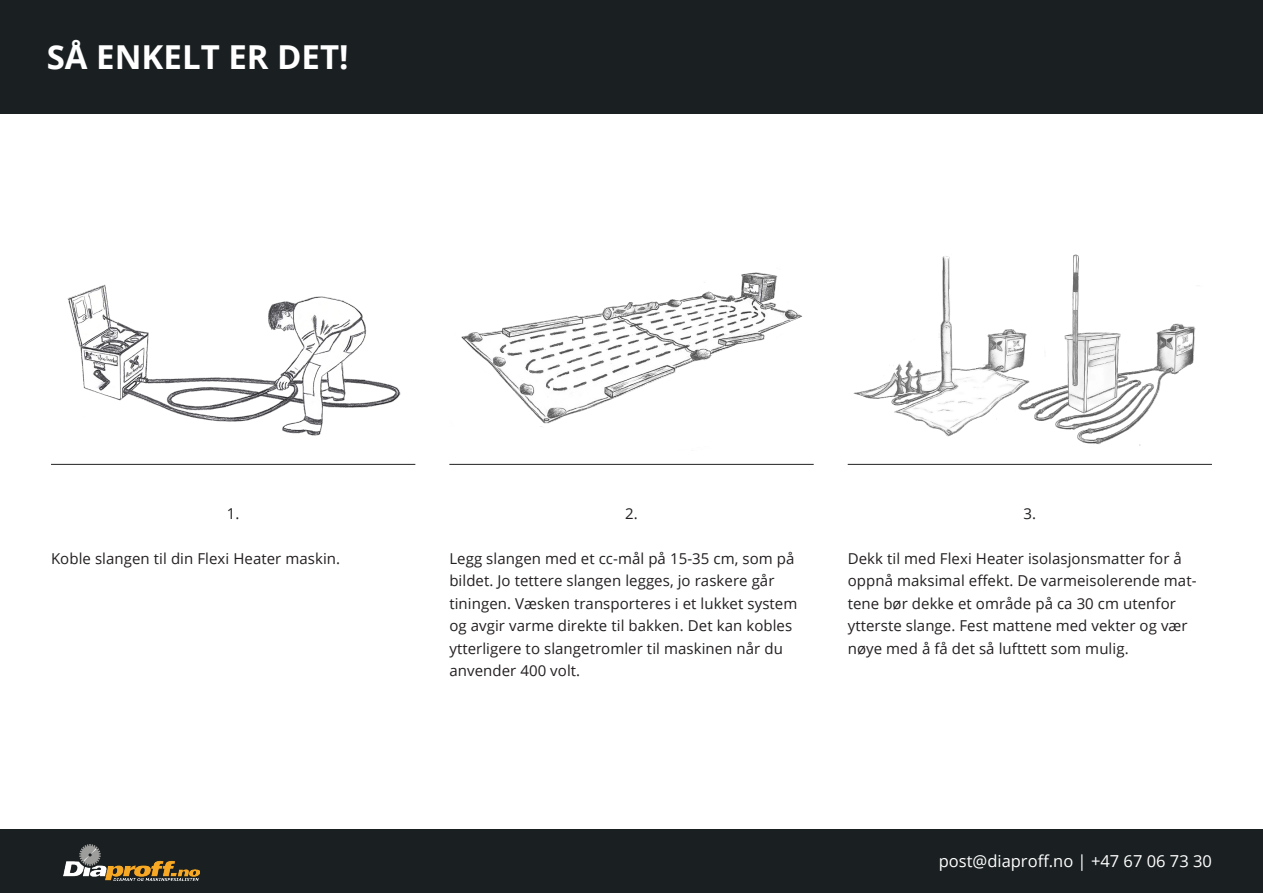
<style>
.page{position:relative;width:1263px;height:893px;background:#fff}
.page>*{position:absolute;margin:0;border:0;box-sizing:border-box;transform-origin:0 0}
.TEKST{font:700 33px "Open Sans";color:#fff}
.TEKST-2{font:16.5px "Open Sans";color:#fff}
.Paragraph_Style_1{font:15px/22.5px "Open Sans";letter-spacing:.005em;color:#231f20}
</style>
<div class="page">
<div style="left:0;top:0;width:1263px;height:114px;background:#1a1f21"></div>
<div style="left:0;top:829px;width:1263px;height:64px;background:#1a1f21"></div>
<img style="left:64px;top:845px;width:136px;height:36px">
<img style="left:67px;top:284px;width:334px;height:152px">
<img style="left:461px;top:272px;width:341px;height:155px">
<img style="left:853px;top:254px;width:343px;height:192px">
<hr style="left:51px;top:464px;width:364px;height:1px;background:#231f20">
<hr style="left:449px;top:464px;width:365px;height:1px;background:#231f20">
<hr style="left:848px;top:464px;width:364px;height:1px;background:#231f20">
<p class="TEKST" style="left:47px;top:34px;width:303px">SÅ ENKELT ER DET!</p>
<p class="Paragraph_Style_1" style="left:227px;top:501px;width:14px">1.</p>
<p class="Paragraph_Style_1" style="left:51px;top:546px;width:291px">Koble slangen til din Flexi Heater maskin.</p>
<p class="Paragraph_Style_1" style="left:625px;top:501px;width:14px">2.</p>
<p class="Paragraph_Style_1" style="left:449px;top:546px;width:349px">Legg slangen med et cc-mål på 15-35 cm, som på bildet. Jo tettere slangen legges, jo raskere går tiningen. Væsken transporteres i et lukket system og avgir varme direkte til bakken. Det kan kobles ytterligere to slangetromler til maskinen når du anvender 400 volt.</p>
<p class="Paragraph_Style_1" style="left:1023px;top:501px;width:14px">3.</p>
<p class="Paragraph_Style_1" style="left:848px;top:546px;width:350px">Dekk til med Flexi Heater isolasjonsmatter for å oppnå maksimal effekt. De varmeisolerende mat&shy;tene bør dekke et område på ca 30 cm utenfor ytterste slange. Fest mattene med vekter og vær nøye med å få det så lufttett som mulig.</p>
<p class="TEKST-2" style="left:939px;top:850px;width:275px">post@diaproff.no | +47 67 06 73 30</p>
</div>
